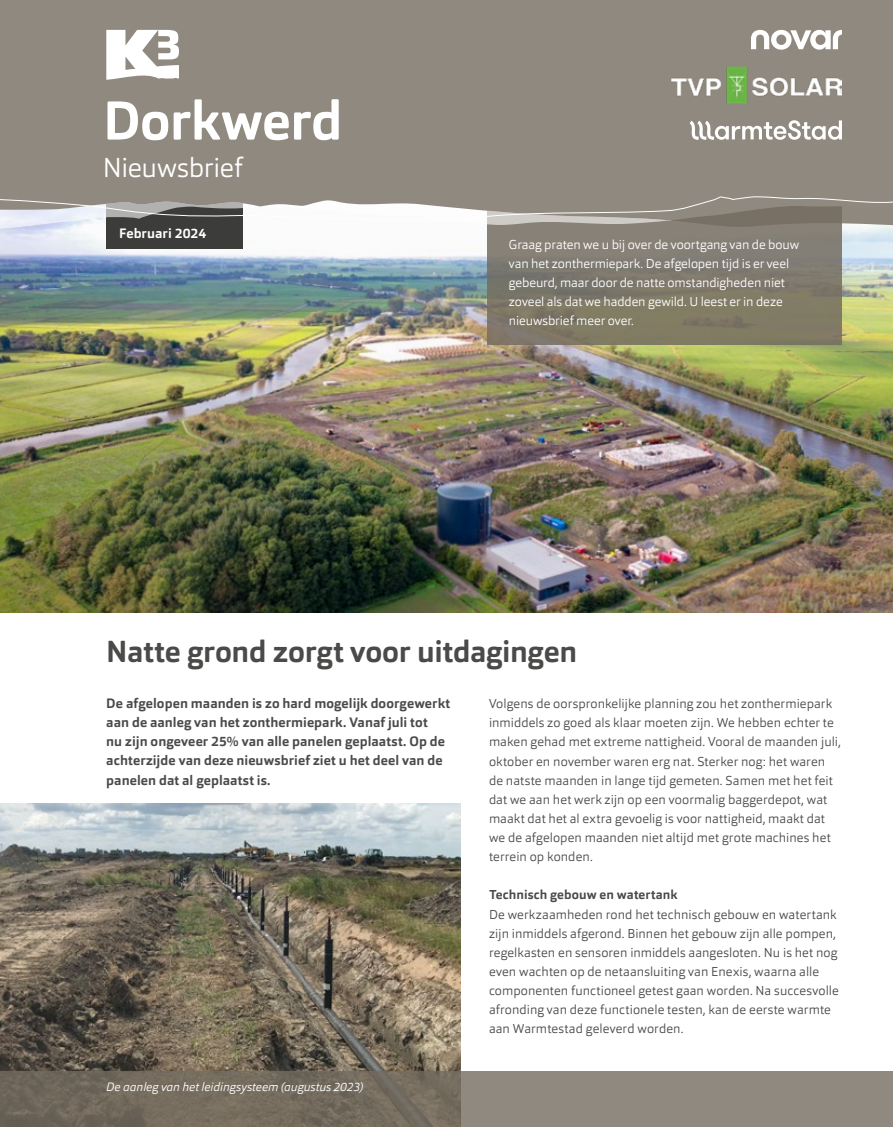
<style>
.page{position:relative;width:893px;height:1127px;background:#fff}
.page>*{position:absolute;margin:0;border:0;box-sizing:border-box;transform-origin:0 0}
.t1{font:700 54px "Orgon";letter-spacing:-.01em;color:#fff}
.t2{font:700 30px "Orgon";letter-spacing:-.005em;color:#4a4a49}
.t3{font:300 27px "Orgon";letter-spacing:-.01em;color:#fff}
.t4{font:700 13.5px/19.2px "Orgon";letter-spacing:.01em;color:#4a4a49}
.t5{font:700 13.5px "Orgon";letter-spacing:.005em;color:#fff}
.t6{font:300 12.75px/19.2px "Orgon";letter-spacing:.005em;color:#4a4a49}
.t7{font:300 12.75px/19.2px "Orgon";letter-spacing:-.01em;color:#fff}
.t8{font:700 12.75px "Orgon";letter-spacing:.01em;color:#4a4a49}
.t9{font:italic 300 12px "Orgon";letter-spacing:-.005em;color:#fff}
</style>
<div class="page">
<img style="left:0;top:804px;width:461px;height:267px">
<img style="left:0;top:230px;width:893px;height:382px">
<div style="left:106px;top:196px;width:136px;height:53px;background:#3c3c3b"></div>
<div style="left:488px;top:0;width:354px;height:344px;background:#817c6b"></div>
<div style="left:0;top:0;width:893px;height:227px;background:#8f897f"></div>
<svg style="left:0;top:196px;width:893px;height:26px"></svg>
<svg style="left:0;top:1071px;width:893px;height:56px;background:#80796d"></svg>
<svg style="left:106px;top:30px;width:73px;height:50px"></svg>
<svg style="left:690px;top:120px;width:152px;height:20px;background:#b9b5af"></svg>
<img style="left:671px;top:66px;width:171px;height:38px">
<svg style="left:751px;top:30px;width:91px;height:20px;background:#cccac5"></svg>
<h1 class="t1" style="left:103px;top:86px;width:241px">Dorkwerd</h1>
<h3 class="t3" style="left:103px;top:151px;width:141px">Nieuwsbrief</h3>
<p class="t5" style="left:119px;top:225px;width:89px">Februari 2024</p>
<p class="t7" style="left:509px;top:235px;width:292px">Graag praten we u bij over de voortgang van de bouw van het zonthermiepark. De afgelopen tijd is er veel gebeurd, maar door de natte omstandigheden niet zoveel als dat we hadden gewild. U leest er in deze nieuwsbrief meer over.</p>
<h2 class="t2" style="left:106px;top:632px;width:472px">Natte grond zorgt voor uitdagingen</h2>
<p class="t4" style="left:106px;top:694px;width:345px">De afgelopen maanden is zo hard mogelijk doorgewerkt aan de aanleg van het zonthermiepark. Vanaf juli tot<br>nu zijn ongeveer 25% van alle panelen geplaatst. Op de achterzijde van deze nieuwsbrief ziet u het deel van de panelen dat al geplaatst is.</p>
<p class="t6" style="left:489px;top:694px;width:353px">Volgens de oorspronkelijke planning zou het zonthermiepark inmiddels zo goed als klaar moeten zijn. We hebben echter te maken gehad met extreme nattigheid. Vooral de maanden juli, oktober en november waren erg nat. Sterker nog: het waren de natste maanden in lange tijd gemeten. Samen met het feit dat we aan het werk zijn op een voormalig baggerdepot, wat maakt dat het al extra gevoelig is voor nattigheid, maakt dat we de afgelopen maanden niet altijd met grote machines het terrein op konden.</p>
<p class="t8" style="left:489px;top:887px;width:190px">Technisch gebouw en watertank</p>
<p class="t6" style="left:489px;top:904px;width:351px">De werkzaamheden rond het technisch gebouw en watertank zijn inmiddels afgerond. Binnen het gebouw zijn alle pompen, regelkasten en sensoren inmiddels aangesloten. Nu is het nog even wachten op de netaansluiting van Enexis, waarna alle componenten functioneel getest gaan worden. Na succesvolle afronding van deze functionele testen, kan de eerste warmte aan Warmtestad geleverd worden.</p>
<p class="t9" style="left:106px;top:1079px;width:259px">De aanleg van het leidingsysteem (augustus 2023)</p>
</div>
